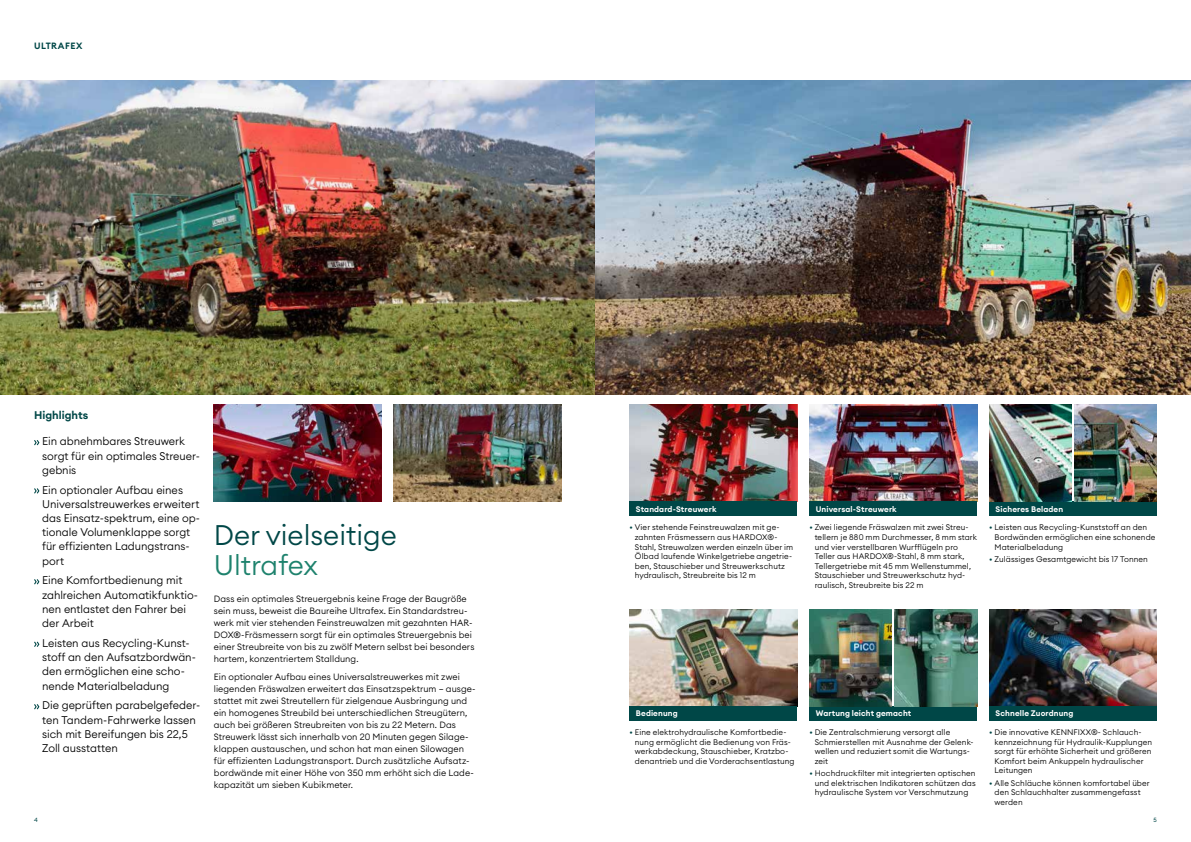
<style>
.page{position:relative;width:1191px;height:842px;background:#fff}
.page>*{position:absolute;margin:0;border:0;box-sizing:border-box;transform-origin:0 0}
.t1{font:300 28px "Euclid Circular A";color:#004747}
.t2{font:300 28px "Euclid Circular A";letter-spacing:-.005em;color:#1e826d}
.t3{font:300 11px/14.2px "Euclid Circular A";letter-spacing:-.005em;color:#000}
.t4{font:600 11px "Euclid Circular A";color:#004747}
.t5{font:300 9px/12px "Euclid Circular A";letter-spacing:.005em;color:#000}
.t6{font:600 9px "Euclid Circular A";letter-spacing:.06em;color:#004747}
.t7{font:300 8px/9.6px "Euclid Circular A";letter-spacing:.01em;color:#000}
.t8{font:600 8px "Euclid Circular A";letter-spacing:.015em;color:#fff}
.t9{font:6px "Euclid Circular A";color:#004747}
.s1{color:#004747}
</style>
<div class="page">
<img style="left:629px;top:405px;width:168px;height:97px">
<img style="left:0;top:81px;width:595px;height:313px">
<img style="left:629px;top:609px;width:168px;height:97px">
<img style="left:809px;top:405px;width:168px;height:97px">
<img style="left:394px;top:405px;width:167px;height:97px">
<div style="left:629px;top:502px;width:168px;height:14px;background:#004747"></div>
<div style="left:809px;top:502px;width:168px;height:14px;background:#004747"></div>
<div style="left:629px;top:706px;width:168px;height:15px;background:#004747"></div>
<svg style="left:34px;top:440px;width:5px;height:5px"></svg>
<svg style="left:34px;top:488px;width:5px;height:6px"></svg>
<svg style="left:34px;top:579px;width:5px;height:5px"></svg>
<svg style="left:34px;top:641px;width:5px;height:6px"></svg>
<svg style="left:34px;top:704px;width:5px;height:5px"></svg>
<img style="left:214px;top:405px;width:168px;height:97px">
<div style="left:809px;top:706px;width:168px;height:15px;background:#004747"></div>
<img style="left:809px;top:609px;width:82px;height:97px">
<img style="left:989px;top:609px;width:168px;height:97px">
<img style="left:894px;top:609px;width:83px;height:97px">
<div style="left:989px;top:706px;width:168px;height:15px;background:#004747"></div>
<div style="left:989px;top:502px;width:168px;height:14px;background:#004747"></div>
<img style="left:989px;top:405px;width:82px;height:97px">
<img style="left:1074px;top:405px;width:83px;height:97px">
<img style="left:595px;top:81px;width:596px;height:313px">
<p class="t6" style="left:34px;top:40px;width:50px">ULTRAFEX</p>
<h2 class="t4" style="left:34px;top:408px;width:56px">Highlights</h2>
<h2 class="t3" style="left:42px;top:434px;width:159px">Ein abnehmbares Streuwerk sorgt für ein optimales Streuer&shy;gebnis</h2>
<h2 class="t3" style="left:42px;top:482px;width:159px">Ein optionaler Aufbau eines<br>Universalstreuwerkes erweitert das Einsatz-spektrum, eine op&shy;tionale Volumenklappe sorgt für effizienten Ladungstrans&shy;port</h2>
<h2 class="t3" style="left:42px;top:573px;width:157px">Eine Komfortbedienung mit zahlreichen Automatikfunktio&shy;nen entlastet den Fahrer bei der Arbeit</h2>
<h2 class="t3" style="left:42px;top:636px;width:155px">Leisten aus Recycling-Kunst&shy;stoff an den Aufsatzbordwän&shy;den ermöglichen eine scho&shy;nende Materialbeladung</h2>
<h2 class="t3" style="left:42px;top:698px;width:160px">Die geprüften parabelgefeder&shy;ten Tandem-Fahrwerke lassen sich mit Bereifungen bis 22,5<br>Zoll ausstatten</h2>
<h1 class="t1" style="left:214px;top:517px;width:185px">Der vielseitige</h1>
<h1 class="t2" style="left:214px;top:547px;width:106px">Ultrafex</h1>
<p class="t5" style="left:214px;top:593px;width:262px">Dass ein optimales Streuergebnis keine Frage der Baugröße sein muss, beweist die Baureihe Ultrafex. Ein Standardstreu&shy;werk mit vier stehenden Feinstreuwalzen mit gezahnten HAR-DOX®-Fräsmessern sorgt für ein optimales Streuergebnis bei einer Streubreite von bis zu zwölf Metern selbst bei besonders hartem, konzentriertem Stalldung.</p>
<p class="t5" style="left:214px;top:670px;width:263px">Ein optionaler Aufbau eines Universalstreuwerkes mit zwei liegenden Fräswalzen erweitert das Einsatzspektrum – ausge&shy;stattet mit zwei Streutellern für zielgenaue Ausbringung und ein homogenes Streubild bei unterschiedlichen Streugütern, auch bei größeren Streubreiten von bis zu 22 Metern. Das Streuwerk lässt sich innerhalb von 20 Minuten gegen Silage&shy;klappen austauschen, und schon hat man einen Silowagen für effizienten Ladungstransport. Durch zusätzliche Aufsatz&shy;bordwände mit einer Höhe von 350 mm erhöht sich die Lade&shy;kapazität um sieben Kubikmeter.</p>
<p class="t8" style="left:636px;top:504px;width:82px">Standard-Streuwerk</p>
<p class="t8" style="left:815px;top:504px;width:82px">Universal-Streuwerk</p>
<p class="t7" style="left:635px;top:522px;width:160px;text-indent:-5px"><span class="s1">•</span> Vier stehende Feinstreuwalzen mit ge&shy;zahnten Fräsmessern aus HARDOX®- Stahl, Streuwalzen werden einzeln über im Ölbad laufende Winkelgetriebe angetrie&shy;ben, Stauschieber und Streuwerkschutz hydraulisch, Streubreite bis 12 m</p>
<p class="t7" style="left:814px;top:522px;width:164px;text-indent:-5px"><span class="s1">•</span> Zwei liegende Fräswalzen mit zwei Streu&shy;tellern je 880 mm Durchmesser, 8 mm stark und vier verstellbaren Wurfflügeln pro Teller aus HARDOX®-Stahl, 8 mm stark, Tellergetriebe mit 45 mm Wellenstummel, Stauschieber und Streuwerkschutz hyd&shy;raulisch, Streubreite bis 22 m</p>
<p class="t8" style="left:995px;top:504px;width:69px">Sicheres Beladen</p>
<p class="t7" style="left:994px;top:523px;width:162px;text-indent:-5px"><span class="s1">•</span> Leisten aus Recycling-Kunststoff an den<br>Bordwänden ermöglichen eine schonende<br>Materialbeladung</p>
<p class="t7" style="left:989px;top:554px;width:160px"><span class="s1">•</span> Zulässiges Gesamtgewicht bis 17 Tonnen</p>
<p class="t8" style="left:636px;top:708px;width:43px">Bedienung</p>
<p class="t7" style="left:635px;top:727px;width:161px;text-indent:-5px"><span class="s1">•</span> Eine elektrohydraulische Komfortbedie&shy;nung ermöglicht die Bedienung von Fräs&shy;werkabdeckung, Stauschieber, Kratzbo&shy;denantrieb und die Vorderachsentlastung</p>
<p class="t8" style="left:815px;top:708px;width:97px">Wartung leicht gemacht</p>
<p class="t7" style="left:814px;top:727px;width:160px;text-indent:-5px"><span class="s1">•</span> Die Zentralschmierung versorgt alle<br>Schmierstellen mit Ausnahme der Gelenk&shy;wellen und reduziert somit die Wartungs&shy;zeit</p>
<p class="t7" style="left:814px;top:768px;width:163px;text-align:justify;text-indent:-5px"><span class="s1">•</span> Hochdruckfilter mit integrierten optischen und elektrischen Indikatoren schützen das hydraulische System vor Verschmutzung</p>
<p class="t8" style="left:995px;top:708px;width:79px">Schnelle Zuordnung</p>
<p class="t7" style="left:994px;top:727px;width:159px;text-indent:-5px"><span class="s1">•</span> Die innovative KENNFIXX®- Schlauch&shy;kennzeichnung für Hydraulik-Kupplungen sorgt für erhöhte Sicherheit und größeren Komfort beim Ankuppeln hydraulischer Leitungen</p>
<p class="t7" style="left:994px;top:778px;width:157px;text-indent:-5px"><span class="s1">•</span> Alle Schläuche können komfortabel über den Schlauchhalter zusammengefasst werden</p>
<p class="t9" style="left:34px;top:816px;width:5px">4</p>
<p class="t9" style="left:1153px;top:816px;width:5px">5</p>
</div>
